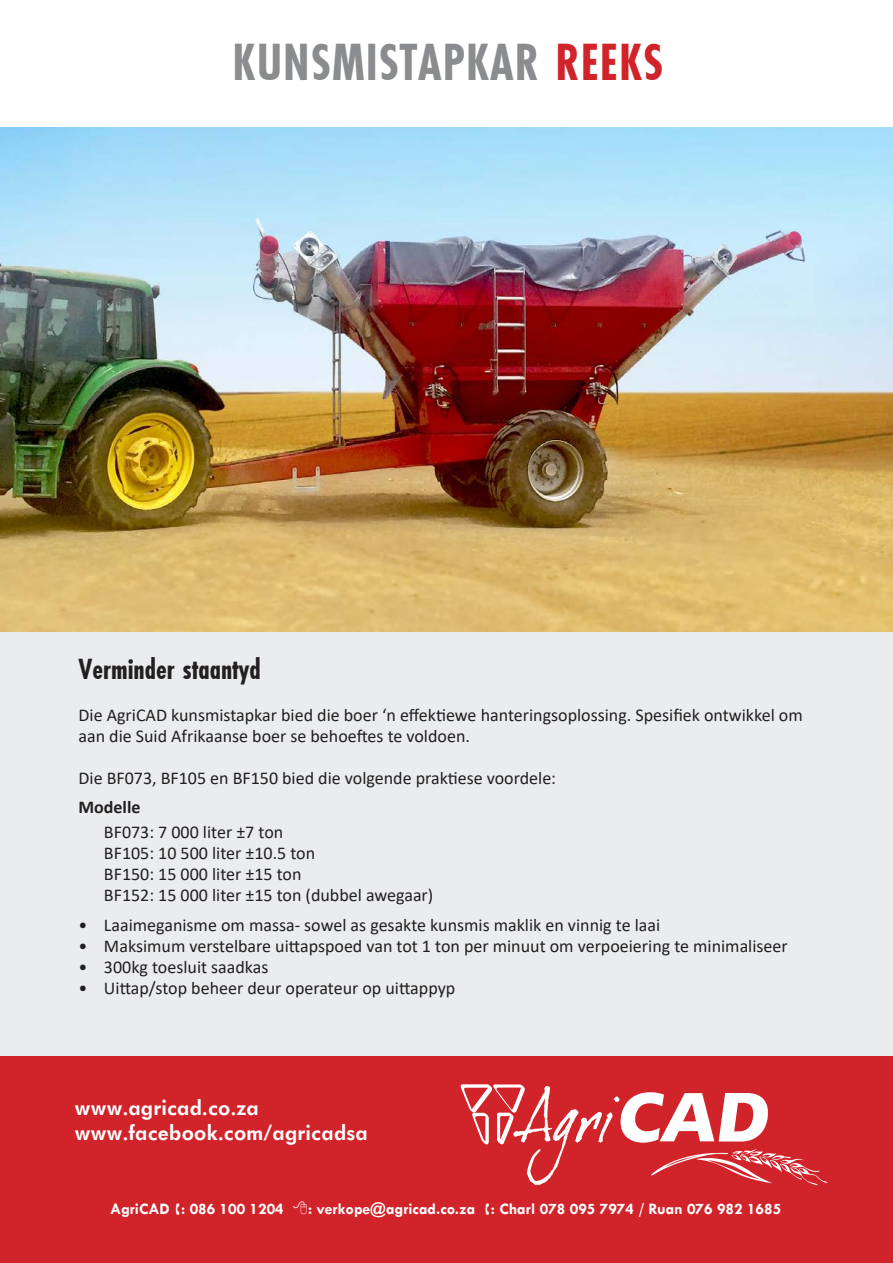
<style>
.page{position:relative;width:893px;height:1263px;background:#fff}
.page>*{position:absolute;margin:0;border:0;box-sizing:border-box;transform-origin:0 0}
.t1{font:700 condensed 48.45px "Futurist";letter-spacing:.02em;color:#8a8c8f}
.t2{font:700 condensed 27px "Futurist";color:#231f20}
.t3{font:700 20.55px "Futurist";color:#fff}
.t4{font:18px/21px "Calibri";color:#231f20}
.t5{font:700 18px "Calibri";color:#231f20}
.t6{font:700 16.2px "Tw Cen";color:#fff}
.s1{color:#d1232a}
</style>
<div class="page">
<div style="left:0;top:128px;width:893px;height:1126px;background:#eaecee"></div>
<div style="left:0;top:1056px;width:893px;height:207px;background:#d1232a"></div>
<svg style="left:460px;top:1084px;width:368px;height:102px"></svg>
<img style="left:0;top:128px;width:893px;height:503px">
<p class="t1" style="left:233px;top:33px;width:432px">KUNSMISTAPKAR <span class="s1">REEKS</span></p>
<p class="t2" style="left:78px;top:653px;width:184px">Verminder staantyd</p>
<p class="t4" style="left:78px;top:704px;width:726px">Die AgriCAD kunsmistapkar bied die boer ‘n effektiewe hanteringsoplossing. Spesifiek ontwikkel om aan die Suid Afrikaanse boer se behoeftes te voldoen.</p>
<p class="t4" style="left:78px;top:767px;width:479px">Die BF073, BF105 en BF150 bied die volgende praktiese voordele:</p>
<p class="t5" style="left:78px;top:794px;width:64px">Modelle</p>
<p class="t4" style="left:104px;top:821px;width:181px">BF073: 7 000 liter ±7 ton</p>
<p class="t4" style="left:104px;top:842px;width:213px">BF105: 10 500 liter ±10.5 ton</p>
<p class="t4" style="left:104px;top:863px;width:199px">BF150: 15 000 liter ±15 ton</p>
<p class="t4" style="left:104px;top:884px;width:331px">BF152: 15 000 liter ±15 ton (dubbel awegaar)</p>
<p class="t4" style="left:78px;top:914px;width:583px">• Laaimeganisme om massa- sowel as gesakte kunsmis maklik en vinnig te laai</p>
<p class="t4" style="left:78px;top:935px;width:711px">• Maksimum verstelbare uittapspoed van tot 1 ton per minuut om verpoeiering te minimaliseer</p>
<p class="t4" style="left:78px;top:956px;width:192px">• 300kg toesluit saadkas</p>
<p class="t4" style="left:78px;top:977px;width:378px">• Uittap/stop beheer deur operateur op uittappyp</p>
<p class="t3" style="left:75px;top:1094px;width:186px">www.agricad.co.za</p>
<p class="t3" style="left:75px;top:1119px;width:295px">www.facebook.com/agricadsa</p>
<p class="t6" style="left:110px;top:1199px;width:175px">AgriCAD : 086 100 1204</p>
<p class="t6" style="left:308px;top:1199px;width:475px">: verkope@agricad.co.za : Charl 078 095 7974 / Ruan 076 982 1685</p>
</div>
